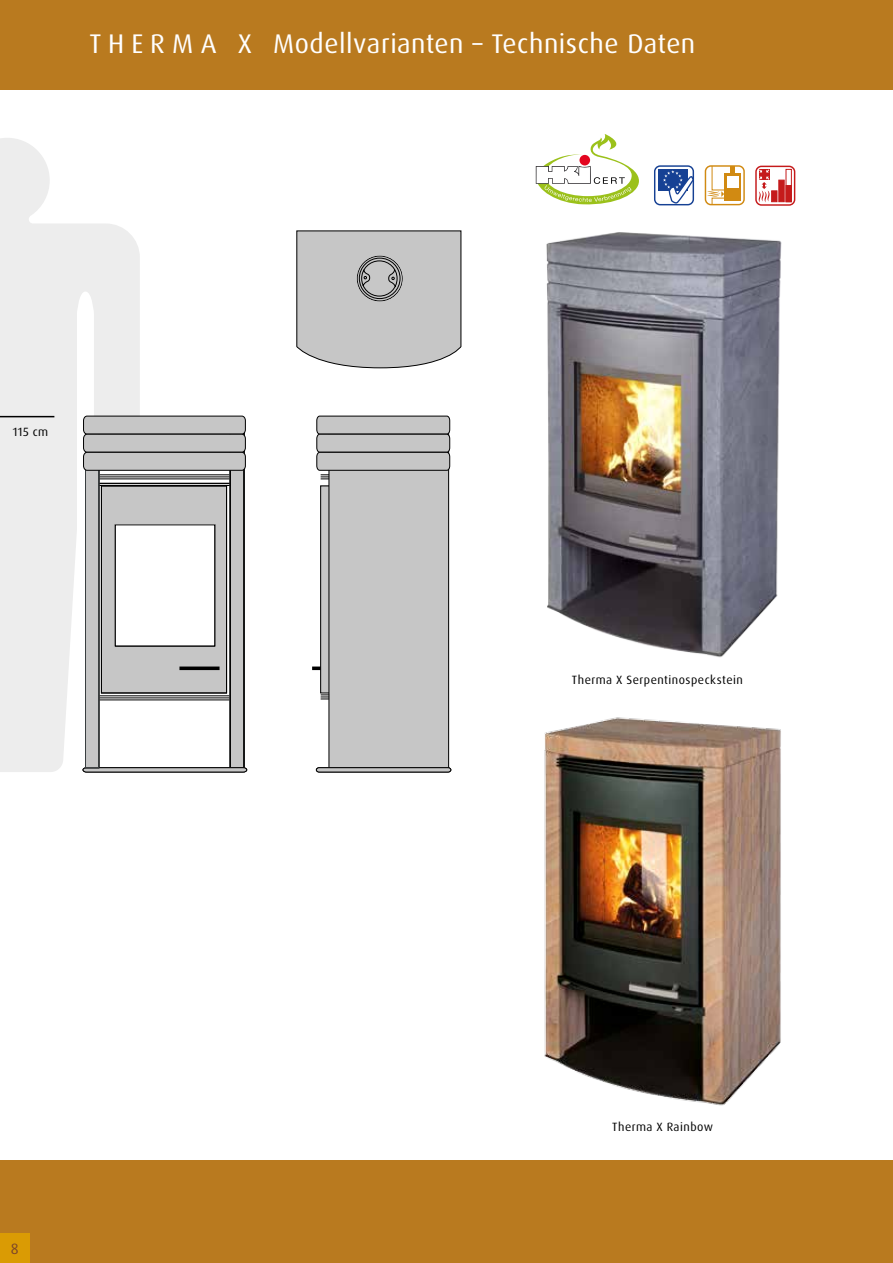
<style>
.page{position:relative;width:893px;height:1263px;background:#fff}
.page>*{position:absolute;margin:0;border:0;box-sizing:border-box;transform-origin:0 0}
.t1{font:27px "Dax OT";letter-spacing:.02em;color:#fff}
.t2{font:15px "Dax OT";color:#79432c}
.t3{font:12px "Dax OT";letter-spacing:.04em;color:#000}
</style>
<div class="page">
<img style="left:544px;top:717px;width:237px;height:389px">
<img style="left:546px;top:232px;width:236px;height:426px">
<div style="left:0;top:0;width:893px;height:89px;background:#b97a1f"></div>
<div style="left:0;top:1161px;width:893px;height:102px;background:#b97a1f"></div>
<div style="left:0;top:1233px;width:30px;height:30px;background:#da9b04"></div>
<svg style="left:0;top:138px;width:140px;height:634px;fill:#ededed"></svg>
<hr style="left:0;top:416px;width:54px;height:1px;background:#000">
<svg style="left:83px;top:416px;width:164px;height:356px"></svg>
<hr style="left:100px;top:479px;width:129px;height:1px;background:#000">
<hr style="left:100px;top:698px;width:129px;height:1px;background:#000">
<hr style="left:100px;top:695px;width:129px;height:1px;background:#000">
<hr style="left:100px;top:700px;width:129px;height:1px;background:#000">
<svg style="left:312px;top:416px;width:139px;height:356px"></svg>
<svg style="left:296px;top:230px;width:165px;height:138px"></svg>
<svg style="left:536px;top:134px;width:103px;height:70px"></svg>
<svg style="left:654px;top:167px;width:41px;height:39px"></svg>
<div style="left:655px;top:166px;width:38px;height:39px;background:#fff;border-radius:6px"></div>
<div style="left:654px;top:165px;width:40px;height:40px;border:1px solid #164194;border-radius:6px"></div>
<div style="left:658px;top:169px;width:30px;height:22px;background:#164194"></div>
<svg style="left:663px;top:170px;width:31px;height:34px"></svg>
<div style="left:705px;top:165px;width:40px;height:40px;border:1px solid #d18a12;border-radius:6px"></div>
<svg style="left:707px;top:165px;width:28px;height:41px"></svg>
<div style="left:725px;top:173px;width:16px;height:28px;background:#d18a12"></div>
<div style="left:727px;top:176px;width:11px;height:11px;background:#fff"></div>
<div style="left:754px;top:165px;width:45px;height:44px;background:linear-gradient(to right,#fffefe,#fff)"></div>
<svg style="left:756px;top:166px;width:39px;height:39px"></svg>
<div style="left:755px;top:166px;width:40px;height:40px;border:1px solid #c51a1b;border-radius:6px"></div>
<svg style="left:759px;top:169px;width:10px;height:33px"></svg>
<div style="left:785px;top:169px;width:7px;height:33px;background:#fff;border:1px solid #c51a1b"></div>
<div style="left:778px;top:180px;width:7px;height:22px;background:#c51a1b;border:1px solid #c51a1b"></div>
<svg style="left:771px;top:190px;width:6px;height:12px"></svg>
<div style="left:785px;top:185px;width:7px;height:17px;background:#c51a1b;border:1px solid #c51a1b"></div>
<h1 class="t1" style="left:89px;top:26px;width:607px">T H E R M A X Modellvarianten – Technische Daten</h1>
<p class="t3" style="left:13px;top:425px;width:37px">115 cm</p>
<p class="t3" style="left:572px;top:673px;width:172px">Therma X Serpentinospeckstein</p>
<p class="t2" style="left:11px;top:1239px;width:9px">8</p>
<p class="t3" style="left:612px;top:1119px;width:102px">Therma X Rainbow</p>
</div>
